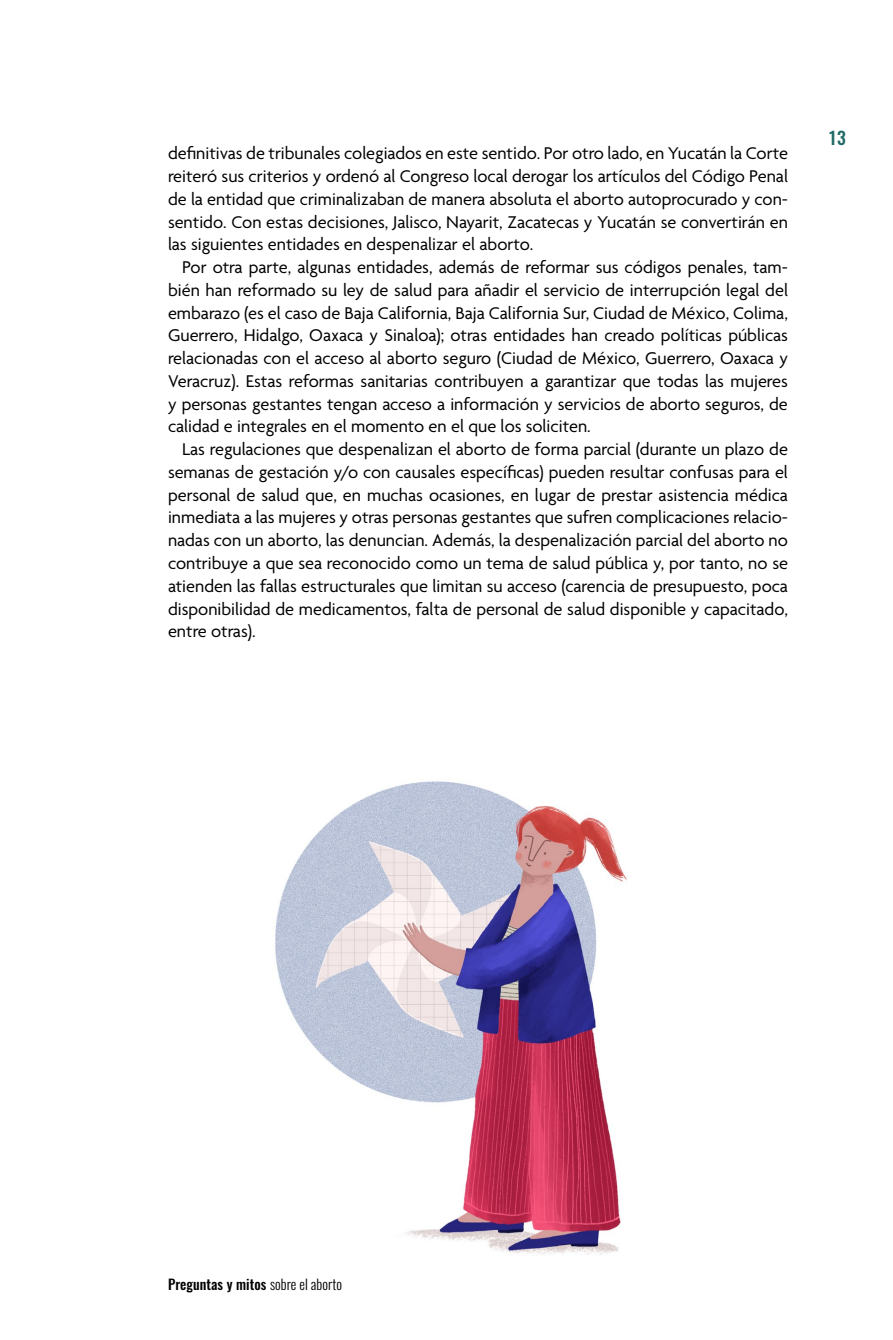
<style>
.page{position:relative;width:893px;height:1340px;background:#fff}
.page>*{position:absolute;margin:0;border:0;box-sizing:border-box;transform-origin:0 0}
.t1{font:18.38px/22.8px "Agenda";color:#000;text-align:justify}
.t2{font:500 17.5px "Oswald";color:#1e6865}
.t3{font:500 14px "Oswald";letter-spacing:.005em;color:#000}
.s1{font-weight:300}
</style>
<div class="page">
<img style="left:275px;top:781px;width:352px;height:474px">
<p class="t1" style="left:168px;top:143px;width:622px">definitivas de tribunales colegiados en este sentido. Por otro lado, en Yucatán la Corte reiteró sus criterios y ordenó al Congreso local derogar los artículos del Código Penal de la entidad que criminalizaban de manera absoluta el aborto autoprocurado y con&shy;sentido. Con estas decisiones, Jalisco, Nayarit, Zacatecas y Yucatán se convertirán en las siguientes entidades en despenalizar el aborto.</p>
<p class="t1" style="left:168px;top:257px;width:621px;text-indent:14px">Por otra parte, algunas entidades, además de reformar sus códigos penales, tam&shy;bién han reformado su ley de salud para añadir el servicio de interrupción legal del embarazo (es el caso de Baja California, Baja California Sur, Ciudad de México, Colima, Guerrero, Hidalgo, Oaxaca y Sinaloa); otras entidades han creado políticas públicas relacionadas con el acceso al aborto seguro (Ciudad de México, Guerrero, Oaxaca y Veracruz). Estas reformas sanitarias contribuyen a garantizar que todas las mujeres y personas gestantes tengan acceso a información y servicios de aborto seguros, de calidad e integrales en el momento en el que los soliciten.</p>
<p class="t1" style="left:168px;top:439px;width:622px;text-indent:14px">Las regulaciones que despenalizan el aborto de forma parcial (durante un plazo de semanas de gestación y/o con causales específicas) pueden resultar confusas para el personal de salud que, en muchas ocasiones, en lugar de prestar asistencia médica inmediata a las mujeres y otras personas gestantes que sufren complicaciones relacio&shy;nadas con un aborto, las denuncian. Además, la despenalización parcial del aborto no contribuye a que sea reconocido como un tema de salud pública y, por tanto, no se atienden las fallas estructurales que limitan su acceso (carencia de presupuesto, poca disponibilidad de medicamentos, falta de personal de salud disponible y capacitado, entre otras).</p>
<p class="t2" style="left:828px;top:126px;width:19px">13</p>
<p class="t3" style="left:168px;top:1274px;width:175px">Preguntas y mitos <span class="s1">sobre el aborto</span></p>
</div>
